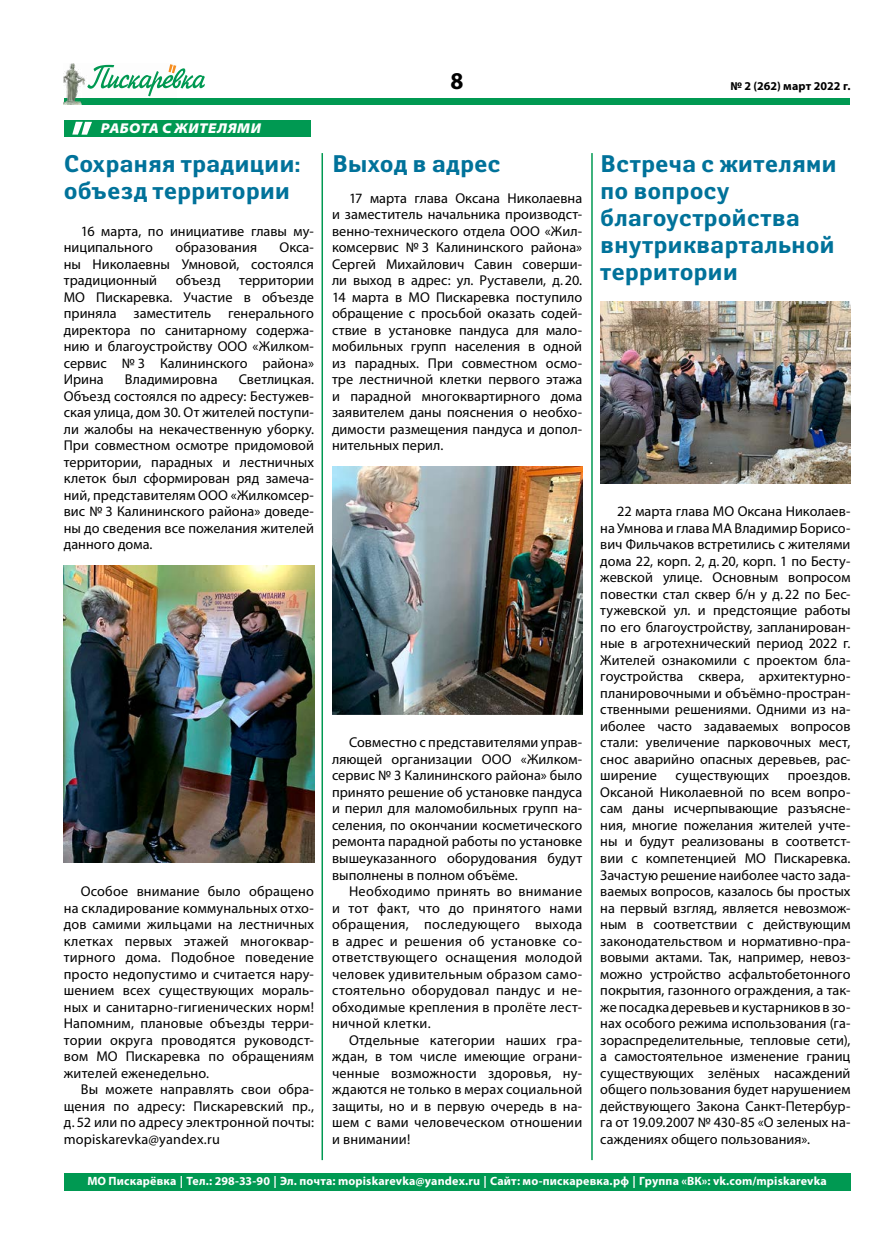
<style>
.page{position:relative;width:893px;height:1255px;background:#fff}
.page>*{position:absolute;margin:0;border:0;box-sizing:border-box;transform-origin:0 0}
.t1{font:700 24.15px "Myriad Pro";color:#000}
.t2{font:700 24px/27px "Yanus C";color:#00729a}
.t3{font:14.25px/16.5px "Myriad Pro";letter-spacing:.005em;color:#000;text-align:justify}
.t4{font:italic 900 semi-expanded 14.25px "Myriad Pro";letter-spacing:.03em;color:#fff}
.t5{font:700 12px "Myriad Pro";letter-spacing:.015em;color:#fff}
.t6{font:700 12px "Myriad Pro";letter-spacing:.005em;color:#000}
</style>
<div class="page">
<img style="left:64px;top:64px;width:87px;height:34px">
<svg style="left:87px;top:64px;width:118px;height:32px"></svg>
<div style="left:64px;top:98px;width:786px;height:7px;background:#009952"></div>
<div style="left:64px;top:1173px;width:786px;height:17px;background:#009952"></div>
<div style="left:64px;top:120px;width:246px;height:16px;background:#009952"></div>
<svg style="left:72px;top:122px;width:20px;height:13px"></svg>
<hr style="left:321px;top:153px;width:2px;height:1006px;background:#009952">
<hr style="left:591px;top:153px;width:2px;height:1006px;background:#009952">
<img style="left:332px;top:466px;width:250px;height:248px">
<img style="left:600px;top:302px;width:250px;height:181px">
<img style="left:64px;top:565px;width:250px;height:297px">
<p class="t4" style="left:101px;top:119px;width:162px">РАБОТА С ЖИТЕЛЯМИ</p>
<h2 class="t2" style="left:64px;top:150px;width:238px">Сохраняя традиции: объезд территории</h2>
<p class="t3" style="left:64px;top:222px;width:252px;text-indent:17px">16 марта, по инициативе главы му‑ ниципального</p>
<p class="t3" style="left:176px;top:239px;width:83px">образования</p>
<p class="t3" style="left:64px;top:239px;width:252px;text-indent:216px">Окса‑ ны Николаевны Умновой, состоялся традиционный</p>
<p class="t3" style="left:176px;top:272px;width:46px">объезд</p>
<p class="t3" style="left:64px;top:272px;width:252px;text-indent:175px">территории МО Пискаревка. Участие в объезде приняла заместитель генерального директора по санитарному содержа‑ нию и благоустройству ООО «Жилком‑ сервис № 3 Калининского района» Ирина</p>
<p class="t3" style="left:64px;top:371px;width:252px;text-indent:175px">Светлицкая.<br>Объезд состоялся по адресу: Бестужев‑ ская улица, дом 30. От жителей поступи‑ ли жалобы на некачественную уборку.<br>При совместном осмотре придомовой территории, парадных и лестничных клеток был сформирован ряд замеча‑ ний, представителям ООО «Жилкомсер‑ вис № 3 Калининского района» доведе‑ ны до сведения все пожелания жителей данного дома.</p>
<p class="t3" style="left:125px;top:371px;width:94px">Владимировна</p>
<p class="t3" style="left:64px;top:882px;width:252px;text-indent:17px">Особое внимание было обращено на складирование коммунальных отхо‑ дов самими жильцами на лестничных клетках первых этажей многоквар‑ тирного дома. Подобное поведение просто недопустимо и считается нару‑ шением всех существующих мораль‑ ных и санитарно-гигиенических норм!<br>Напомним, плановые объезды терри‑ тории округа проводятся руководст‑ вом МО Пискаревка по обращениям жителей еженедельно.</p>
<p class="t3" style="left:64px;top:1080px;width:252px;text-indent:17px">Вы можете направлять свои обра‑ щения по адресу: Пискаревский пр., д. 52 или по адресу электронной почты: mopiskarevka@yandex.ru</p>
<h1 class="t1" style="left:451px;top:65px;width:15px">8</h1>
<p class="t6" style="left:730px;top:78px;width:122px">№ 2 (262) март 2022 г.</p>
<h2 class="t2" style="left:332px;top:150px;width:170px">Выход в адрес</h2>
<p class="t3" style="left:332px;top:189px;width:252px;text-indent:17px">17 марта глава Оксана Николаевна и заместитель начальника производст‑ венно-технического отдела ООО «Жил‑ комсервис № 3 Калининского района» Сергей Михайлович Савин соверши‑ ли выход в адрес: ул. Руставели, д.20.<br>14 марта в МО Пискаревка поступило обращение с просьбой оказать содей‑ ствие в установке пандуса для мало‑ мобильных групп населения в одной из парадных. При совместном осмо‑ тре лестничной клетки первого этажа и парадной многоквартирного дома заявителем даны пояснения о необхо‑ димости размещения пандуса и допол‑ нительных перил.</p>
<h2 class="t2" style="left:600px;top:150px;width:238px">Встреча с жителями по вопросу благоустройства внутриквартальной территории</h2>
<p class="t3" style="left:332px;top:734px;width:252px;text-indent:17px">Совместно с представителями управ‑ ляющей организации ООО «Жилком‑ сервис № 3 Калининского района» было принято решение об установке пандуса и перил для маломобильных групп на‑ селения, по окончании косметического ремонта парадной работы по установке вышеуказанного оборудования будут выполнены в полном объёме.</p>
<p class="t3" style="left:332px;top:882px;width:252px;text-indent:17px">Необходимо принять во внимание и тот факт, что до принятого нами обращения, последующего выхода в адрес и решения об установке со‑ ответствующего оснащения молодой человек удивительным образом само‑ стоятельно оборудовал пандус и не‑ обходимые крепления в пролёте лест‑ ничной клетки.</p>
<p class="t3" style="left:332px;top:1031px;width:252px;text-indent:17px">Отдельные категории наших гра‑ ждан, в том числе имеющие ограни‑ ченные возможности здоровья, ну‑ ждаются не только в мерах социальной защиты, но и в первую очередь в на‑ шем с вами человеческом отношении и внимании!</p>
<p class="t3" style="left:600px;top:503px;width:252px;text-indent:17px">22 марта глава МО Оксана Николаев‑ на Умнова и глава МА Владимир Борисо‑ вич Фильчаков встретились с жителями дома 22, корп. 2, д.20, корп. 1 по Бесту‑ жевской улице. Основным вопросом повестки стал сквер б/н у д.22 по Бес‑ тужевской ул. и предстоящие работы по его благоустройству, запланирован‑ ные в агротехнический период 2022 г.<br>Жителей ознакомили с проектом бла‑ гоустройства сквера, архитектурно&shy;планировочными и объёмно-простран‑ ственными решениями. Одними из на‑ иболее часто задаваемых вопросов стали: увеличение парковочных мест, снос аварийно опасных деревьев, рас‑ ширение</p>
<p class="t3" style="left:600px;top:767px;width:252px;text-indent:187px">проездов.<br>Оксаной Николаевной по всем вопро‑ сам даны исчерпывающие разъясне‑ ния, многие пожелания жителей учте‑ ны и будут реализованы в соответст‑ вии с компетенцией МО Пискаревка.<br>Зачастую решение наиболее часто зада‑ ваемых вопросов, казалось бы простых на первый взгляд, является невозмож‑ ным в соответствии с действующим законодательством и нормативно-пра‑ вовыми актами. Так, например, невоз‑ можно устройство асфальтобетонного покрытия, газонного ограждения, а так‑ же посадка деревьев и кустарников в зо‑ нах особого режима использования (га‑ зораспределительные, тепловые сети), а самостоятельное изменение границ существующих зелёных насаждений общего пользования будет нарушением действующего Закона Санкт-Петербур‑ га от 19.09.2007 № 430-85 «О зеленых на‑ саждениях общего пользования».</p>
<p class="t3" style="left:676px;top:767px;width:95px">существующих</p>
<p class="t5" style="left:87px;top:1173px;width:741px">МО Пискарёвка | Тел.: 298-33-90 | Эл. почта: mopiskarevka@yandex.ru | Сайт: мo-пискаревка.рф | Группа «ВК»: vk.com/mpiskarevka</p>
</div>
